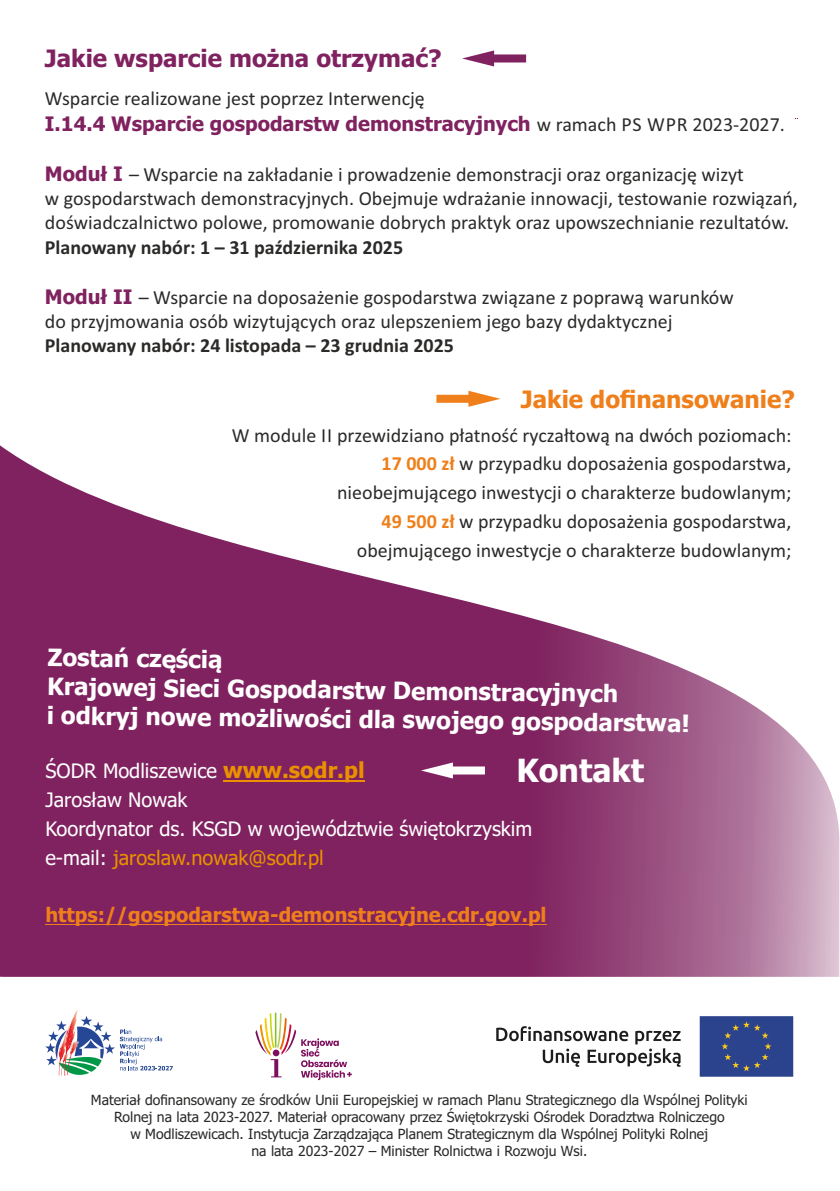
<style>
.page{position:relative;width:840px;height:1191px;background:#fff}
.page>*{position:absolute;margin:0;border:0;box-sizing:border-box;transform-origin:0 0}
.t1{font:700 32px "Tahoma";color:#fefefe}
.t2{font:700 24px/28.4px "Tahoma";color:#fefefe}
.t3{font:700 24px "Tahoma";color:#7f225f}
.t4{font:700 24px "Tahoma";color:#ef7f1a}
.t5{font:20px/28.8px "Calibri";color:#2b2a29}
.t6{font:20px/28.8px "Tahoma";color:#fefefe}
.t7{font:700 20px "Calibri";color:#2b2a29}
.t8{font:700 20px "Tahoma";color:#7f225f}
.t9{font:700 20px "Tahoma";color:#ef7f1a}
.t10{font:14px/16.8px "Tahoma";color:#2b2a29;text-align:center}
.s1{font-family:"Calibri";font-weight:400;color:#2b2a29}
.s2{font-family:"Tahoma";font-weight:700;color:#7f225f}
.s3{font-weight:700;color:#ef7f1a}
.s4{font-weight:700;font-size:22px;color:#ea9100}
.s5{color:#ea9100}
</style>
<div class="page">
<svg style="left:0;top:445px;width:838px;height:531px;fill:#7f225f"></svg>
<hr style="left:223px;top:780px;width:141px;height:1px;background:#ea9100">
<hr style="left:45px;top:924px;width:501px;height:1px;background:#ef7f1a">
<svg style="left:462px;top:50px;width:64px;height:16px"></svg>
<svg style="left:436px;top:391px;width:64px;height:16px"></svg>
<svg style="left:420px;top:762px;width:64px;height:16px"></svg>
<svg style="left:45px;top:1015px;width:128px;height:59px"></svg>
<svg style="left:496px;top:1026px;width:184px;height:40px"></svg>
<svg style="left:699px;top:1016px;width:95px;height:61px;background:#364b8b"></svg>
<svg style="left:255px;top:1012px;width:96px;height:68px"></svg>
<p class="t3" style="left:45px;top:49px;width:398px">Jakie wsparcie można otrzymać?</p>
<p class="t5" style="left:45px;top:86px;width:381px">Wsparcie realizowane jest poprzez Interwencję</p>
<p class="t8" style="left:45px;top:115px;width:741px">I.14.4 Wsparcie gospodarstw demonstracyjnych <span class="s1">w ramach PS WPR 2023-2027.</span></p>
<p class="t5" style="left:45px;top:163px;width:754px;line-height:24.4px"><span class="s2">Moduł I</span> – Wsparcie na zakładanie i prowadzenie demonstracji oraz organizację wizyt<br>w gospodarstwach demonstracyjnych. Obejmuje wdrażanie innowacji, testowanie rozwiązań, doświadczalnictwo polowe, promowanie dobrych praktyk oraz upowszechnianie rezultatów.</p>
<p class="t7" style="left:45px;top:239px;width:359px">Planowany nabór: 1 – 31 października 2025</p>
<p class="t5" style="left:45px;top:286px;width:689px;line-height:24.4px"><span class="s2">Moduł II</span> – Wsparcie na doposażenie gospodarstwa związane z poprawą warunków do przyjmowania osób wizytujących oraz ulepszeniem jego bazy dydaktycznej</p>
<p class="t7" style="left:45px;top:337px;width:410px">Planowany nabór: 24 listopada – 23 grudnia 2025</p>
<p class="t4" style="left:520px;top:390px;width:276px">Jakie dofinansowanie?</p>
<p class="t5" style="left:232px;top:422px;width:561px;text-align:right">W module II przewidziano płatność ryczałtową na dwóch poziomach:<br><span class="s3">17 000 zł</span> w przypadku doposażenia gospodarstwa,<br>nieobejmującego inwestycji o charakterze budowlanym;<br><span class="s3">49 500 zł</span> w przypadku doposażenia gospodarstwa,<br>obejmującego inwestycje o charakterze budowlanym;</p>
<p class="t2" style="left:48px;top:645px;width:644px;rotate:1deg">Zostań częścią<br>Krajowej Sieci Gospodarstw Demonstracyjnych<br>i odkryj nowe możliwości dla swojego gospodarstwa!</p>
<p class="t6" style="left:45px;top:758px;width:320px">ŚODR Modliszewice <span class="s4">www.sodr.pl</span></p>
<h1 class="t1" style="left:516px;top:758px;width:129px">Kontakt</h1>
<p class="t6" style="left:45px;top:787px;width:488px">Jarosław Nowak<br>Koordynator ds. KSGD w województwie świętokrzyskim e-mail: <span class="s5">jaroslaw.nowak@sodr.pl</span></p>
<p class="t9" style="left:45px;top:907px;width:502px">https://gospodarstwa-demonstracyjne.cdr.gov.pl</p>
<p class="t10" style="left:91px;top:1093px;width:658px">Materiał dofinansowany ze środków Unii Europejskiej w ramach Planu Strategicznego dla Wspólnej Polityki Rolnej na lata 2023-2027. Materiał opracowany przez Świętokrzyski Ośrodek Doradztwa Rolniczego<br>w Modliszewicach. Instytucja Zarządzająca Planem Strategicznym dla Wspólnej Polityki Rolnej<br>na lata 2023-2027 – Minister Rolnictwa i Rozwoju Wsi.</p>
</div>
